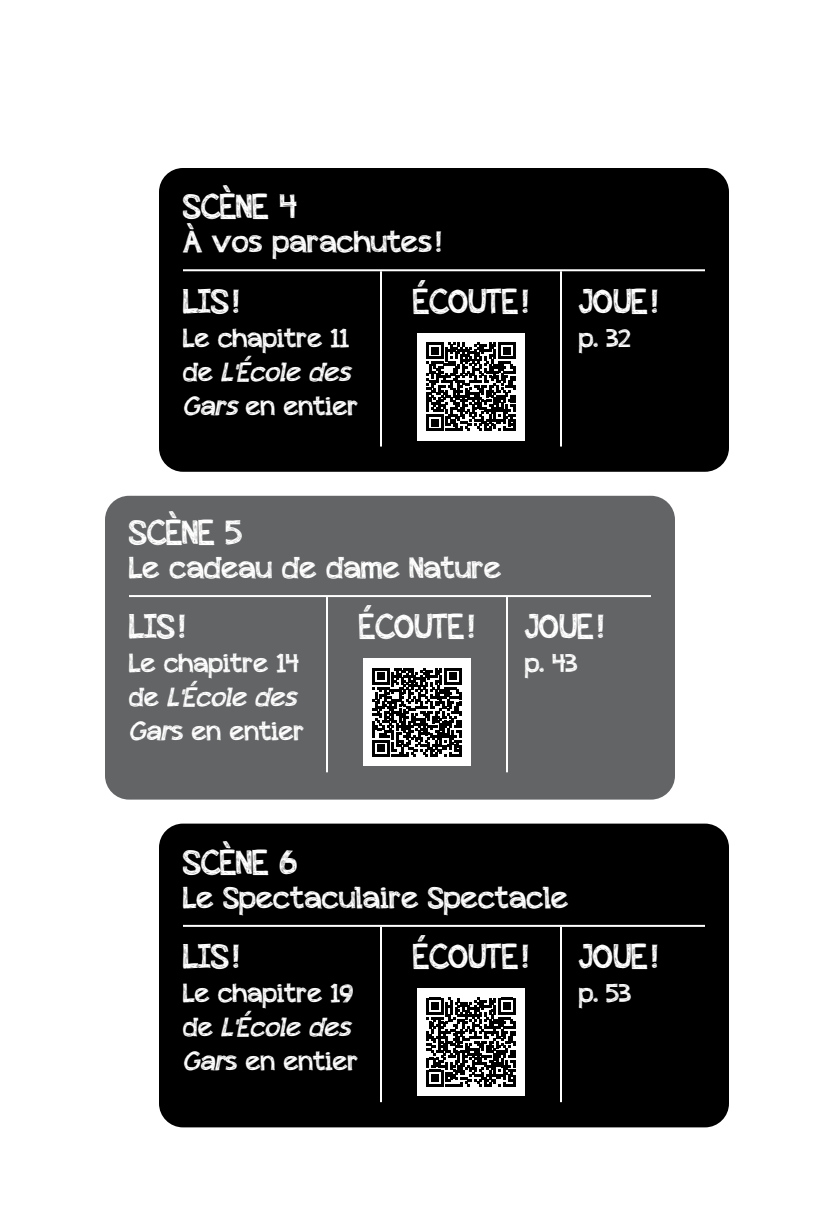
<style>
.page{position:relative;width:828px;height:1224px;background:#fff}
.page>*{position:absolute;margin:0;border:0;box-sizing:border-box;transform-origin:0 0}
.t1{font:34px "appleberry";letter-spacing:-.005em;color:#fff}
.t2{font:30px "appleberry";letter-spacing:-.005em;color:#fff}
.t3{font:26px/34px "appleberry";letter-spacing:-.005em;color:#fff}
.s1{font-style:italic}
</style>
<div class="page">
<div style="left:159px;top:168px;width:570px;height:304px;background:#000;border-radius:24px"></div>
<hr style="left:183px;top:269px;width:198px;height:2px;background:#fff">
<hr style="left:381px;top:269px;width:180px;height:2px;background:#fff">
<hr style="left:380px;top:271px;width:2px;height:176px;background:#fff">
<hr style="left:561px;top:269px;width:144px;height:2px;background:#fff">
<hr style="left:560px;top:271px;width:2px;height:176px;background:#fff">
<div style="left:417px;top:333px;width:108px;height:108px;background:#fff"></div>
<svg style="left:427px;top:342px;width:88px;height:89px"></svg>
<div style="left:159px;top:824px;width:570px;height:303px;background:#000;border-radius:24px"></div>
<hr style="left:183px;top:925px;width:198px;height:2px;background:#fff">
<hr style="left:381px;top:925px;width:180px;height:2px;background:#fff">
<hr style="left:380px;top:927px;width:2px;height:175px;background:#fff">
<hr style="left:561px;top:925px;width:144px;height:2px;background:#fff">
<hr style="left:560px;top:927px;width:2px;height:175px;background:#fff">
<div style="left:417px;top:988px;width:108px;height:108px;background:#fff"></div>
<svg style="left:427px;top:998px;width:88px;height:89px"></svg>
<div style="left:105px;top:496px;width:570px;height:304px;background:#636466;border-radius:24px"></div>
<hr style="left:129px;top:595px;width:198px;height:2px;background:#fff">
<hr style="left:327px;top:595px;width:180px;height:2px;background:#fff">
<hr style="left:326px;top:597px;width:2px;height:175px;background:#fff">
<hr style="left:507px;top:595px;width:144px;height:2px;background:#fff">
<hr style="left:506px;top:597px;width:2px;height:175px;background:#fff">
<div style="left:363px;top:658px;width:108px;height:108px;background:#fff"></div>
<svg style="left:373px;top:668px;width:88px;height:89px"></svg>
<h1 class="t1" style="left:183px;top:182px;width:115px">SCÈNE 4</h1>
<p class="t2" style="left:183px;top:221px;width:260px">À vos parachutes !</p>
<h1 class="t1" style="left:183px;top:277px;width:58px">LIS !</h1>
<p class="t3" style="left:183px;top:320px;width:177px">Le chapitre 11 d e <span class="s1">L'École des<br>Gars</span>en entier</p>
<h1 class="t1" style="left:413px;top:277px;width:117px">ÉCOUTE !</h1>
<h1 class="t1" style="left:579px;top:277px;width:81px">JOUE !</h1>
<p class="t3" style="left:579px;top:320px;width:53px">p. 32</p>
<h1 class="t1" style="left:129px;top:508px;width:115px">SCÈNE 5</h1>
<p class="t2" style="left:129px;top:546px;width:374px">Le cadeau de dame Nature</p>
<h1 class="t1" style="left:129px;top:602px;width:58px">LIS !</h1>
<p class="t3" style="left:129px;top:646px;width:177px">Le chapitre 14 d e <span class="s1">L'École des<br>Gar</span>s en entier</p>
<h1 class="t1" style="left:359px;top:602px;width:117px">ÉCOUTE !</h1>
<h1 class="t1" style="left:525px;top:602px;width:81px">JOUE !</h1>
<p class="t3" style="left:525px;top:646px;width:54px">p. 43</p>
<h1 class="t1" style="left:183px;top:838px;width:116px">SCÈNE 6</h1>
<p class="t2" style="left:183px;top:876px;width:387px">Le Spectaculaire Spectacle</p>
<h1 class="t1" style="left:183px;top:932px;width:58px">LIS !</h1>
<p class="t3" style="left:183px;top:976px;width:177px">Le chapitre 19 d e <span class="s1">L'École des<br>Gar</span>s en entier</p>
<h1 class="t1" style="left:413px;top:932px;width:117px">ÉCOUTE !</h1>
<h1 class="t1" style="left:579px;top:932px;width:81px">JOUE !</h1>
<p class="t3" style="left:579px;top:976px;width:54px">p. 53</p>
</div>
